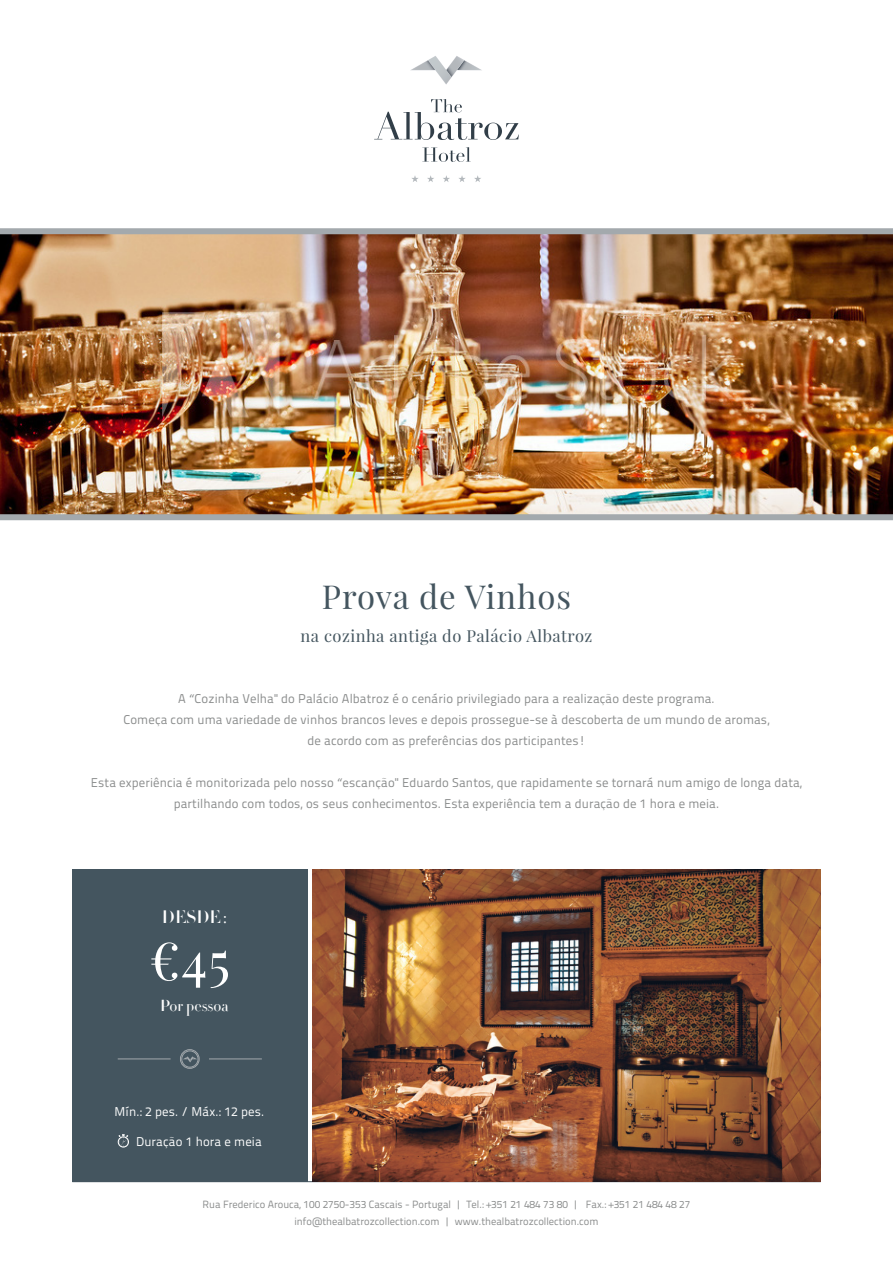
<style>
.page{position:relative;width:893px;height:1263px;background:#fff}
.page>*{position:absolute;margin:0;border:0;box-sizing:border-box;transform-origin:0 0}
.t1{font:52.5px "Playfair Display";color:#fff}
.t2{font:33px "Playfair Display";letter-spacing:.03em;color:#44555f}
.t3{font:18px "Didot HTF M64 Medium";letter-spacing:-.01em;color:#fff}
.t4{font:16.5px "Playfair Display";letter-spacing:.03em;color:#44555f}
.t5{font:16.05px "Didot HTF M64 Medium";color:#fff}
.t6{font:12.75px/21px "Titillium Text 14 L 400 wt";letter-spacing:.01em;color:#8a8c8c;text-align:center}
.t7{font:12.75px "Titillium Text 14 L 400 wt";letter-spacing:.01em;color:#fff}
.t8{font:10.5px "Titillium Text 14 L 400 wt";color:#8a8c8c}
.s1{font-family:"Calibri"}
</style>
<div class="page">
<img style="left:0;top:234px;width:893px;height:280px">
<svg style="left:412px;top:175px;width:69px;height:7px"></svg>
<svg style="left:410px;top:56px;width:72px;height:29px"></svg>
<svg style="left:422px;top:147px;width:49px;height:15px"></svg>
<svg style="left:374px;top:99px;width:145px;height:41px"></svg>
<div style="left:0;top:228px;width:893px;height:6px;background:#a3a9ad"></div>
<hr style="left:72px;top:1181px;width:749px;height:1px;background:#44555f">
<div style="left:72px;top:869px;width:236px;height:312px;background:#44555f"></div>
<svg style="left:184px;top:1056px;width:12px;height:6px"></svg>
<div style="left:182px;top:1051px;width:16px;height:16px;border:1px solid #a3a9ad;border-radius:50%"></div>
<div style="left:180px;top:1049px;width:19px;height:19px;border:1px solid #a3a9ad;border-radius:50%"></div>
<hr style="left:209px;top:1059px;width:53px;height:1px;background:#a3a9ad">
<hr style="left:118px;top:1059px;width:53px;height:1px;background:#a3a9ad">
<div style="left:0;top:514px;width:893px;height:6px;background:#a3a9ad"></div>
<img style="left:313px;top:869px;width:508px;height:312px">
<svg style="left:118px;top:1134px;width:11px;height:13px"></svg>
<p class="t2" style="left:322px;top:576px;width:251px">Prova de Vinhos</p>
<p class="t4" style="left:301px;top:625px;width:293px">na cozinha antiga do Palácio Albatroz</p>
<p class="t6" style="left:178px;top:688px;width:538px">A <span class="s1">“</span>Cozinha Velha" do Palácio Albatroz é o cenário privilegiado para a realização deste programa.</p>
<p class="t6" style="left:123px;top:709px;width:647px">Começa com uma variedade de vinhos brancos leves e depois prossegue-se à descoberta de um mundo de aromas,</p>
<p class="t6" style="left:307px;top:730px;width:280px">de acordo com as preferências dos participantes!</p>
<p class="t6" style="left:91px;top:772px;width:713px">Esta experiência é monitorizada pelo nosso <span class="s1">“</span>escanção" Eduardo Santos, que rapidamente se tornará num amigo de longa data, partilhando com todos, os seus conhecimentos. Esta experiência tem a duração de 1 hora e meia.</p>
<p class="t3" style="left:162px;top:905px;width:67px">DESDE :</p>
<p class="t1" style="left:150px;top:928px;width:82px">€45</p>
<p class="t5" style="left:160px;top:996px;width:70px">Por pessoa</p>
<p class="t7" style="left:115px;top:1104px;width:151px">Mín.: 2 pes. / Máx.: 12 pes.</p>
<p class="t7" style="left:136px;top:1134px;width:127px">Duração 1 hora e meia</p>
<p class="t8" style="left:203px;top:1198px;width:489px">Rua Frederico Arouca, 100 2750-353 Cascais - Portugal | Tel.: +351 21 484 73 80 | Fax.: +351 21 484 48 27</p>
<p class="t8" style="left:294px;top:1215px;width:305px">info@thealbatrozcollection.com | www.thealbatrozcollection.com</p>
</div>
